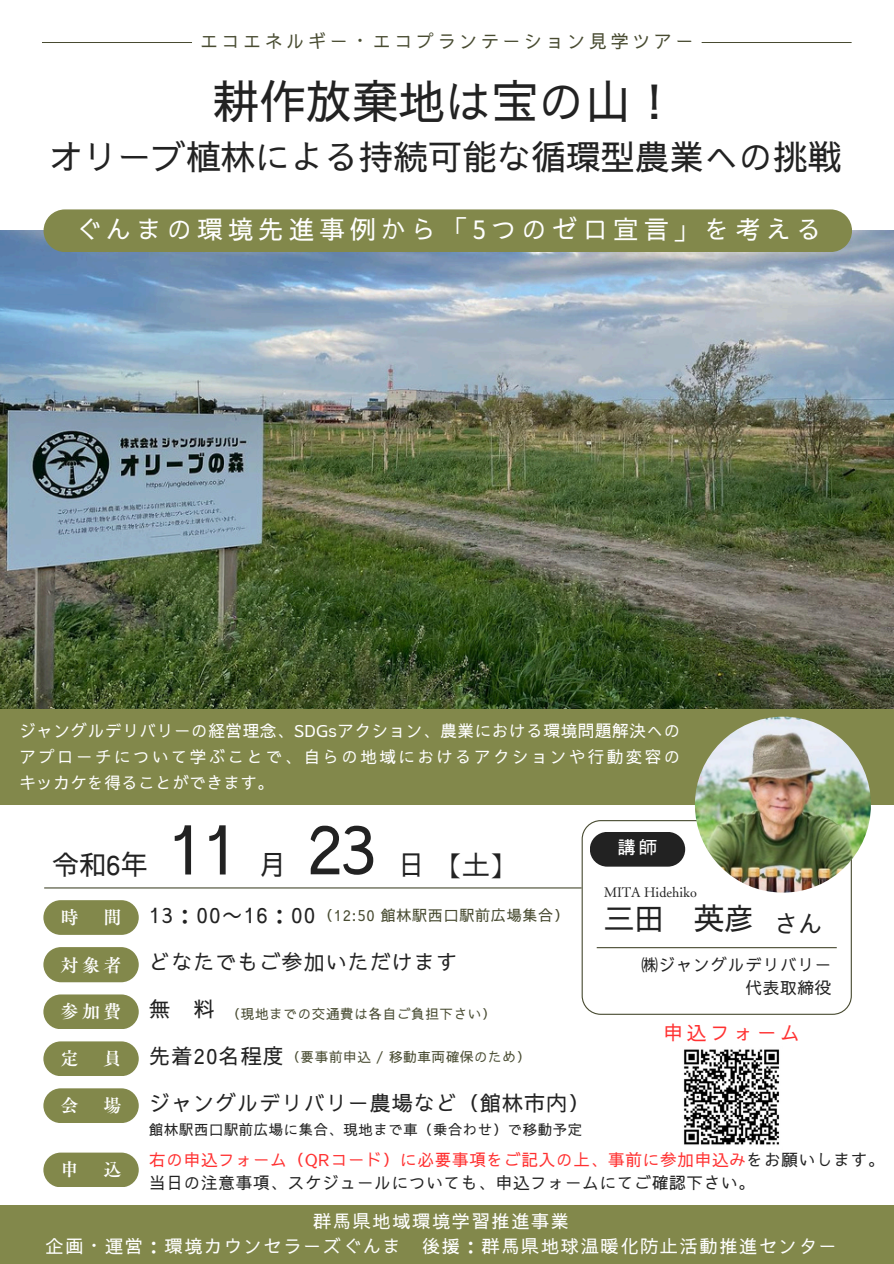
<style>
.page{position:relative;width:894px;height:1264px;background:#fff}
.page>*{position:absolute;margin:0;border:0;box-sizing:border-box;transform-origin:0 0}
.t1{font:500 67.5px "Sawarabi Gothic";color:#222}
.t2{font:500 46.5px "Sawarabi Gothic";color:#222}
.t3{font:500 34.5px "Sawarabi Gothic";color:#222}
.t4{font:500 30px "Sawarabi Gothic";color:#222}
.t5{font:500 27px "Sawarabi Gothic";color:#222}
.t6{font:500 25.5px "Sawarabi Gothic";letter-spacing:.2em;color:#fff}
.t7{font:500 24px "Sawarabi Gothic";color:#222}
.t8{font:500 21px "Sawarabi Gothic";letter-spacing:.05em;color:#222}
.t9{font:500 19.5px "Sawarabi Gothic";letter-spacing:.2em;color:#ff3131}
.t10{font:500 18px "Sawarabi Gothic";letter-spacing:.1em;color:#fff}
.t11{font:500 18px "Sawarabi Gothic";letter-spacing:.2em;color:#484b31}
.t12{font:18px "Canva Tsuku A Old Min Pr 6 N B";letter-spacing:.2em;color:#fff}
.t13{font:500 16.5px/22.5px "Sawarabi Gothic";letter-spacing:.05em;color:#222}
.t14{font:500 16.5px/25.8px "Sawarabi Gothic";letter-spacing:.15em;color:#fff;text-align:justify}
.t15{font:500 15px "Sawarabi Gothic";letter-spacing:.05em;color:#484b31}
.t16{font:500 14.25px "Sawarabi Gothic";letter-spacing:.05em;color:#222}
.t17{font:500 13.5px "Sawarabi Gothic";letter-spacing:.05em;color:#484b31}
.t18{font:13.5px "Canva Tsuku A Old Min Pr 6 N R";color:#222}
.s1{color:#ff3131}
</style>
<div class="page">
<img style="left:0;top:231px;width:893px;height:478px">
<hr style="left:44px;top:887px;width:793px;height:1px;background:#484b31">
<svg style="left:581px;top:820px;width:270px;height:194px"></svg>
<div style="left:44px;top:209px;width:807px;height:43px;background:#82884b"></div>
<div style="left:0;top:1205px;width:893px;height:58px;background:#82884b"></div>
<hr style="left:596px;top:947px;width:240px;height:1px;background:#484b31">
<div style="left:0;top:709px;width:893px;height:95px;background:#82884b"></div>
<svg style="left:43px;top:947px;width:96px;height:35px;background:#8c925a"></svg>
<div style="left:43px;top:1041px;width:96px;height:35px;background:#82884b;border-radius:17px"></div>
<div style="left:43px;top:1152px;width:96px;height:35px;background:#82884b;border-radius:17px"></div>
<div style="left:43px;top:1088px;width:96px;height:35px;background:#82884b;border-radius:17px"></div>
<img style="left:694px;top:716px;width:176px;height:176px;border-radius:50%">
<div style="left:43px;top:994px;width:96px;height:35px;background:#82884b;border-radius:17px"></div>
<div style="left:43px;top:900px;width:96px;height:34px;background:#82884b;border-radius:17px"></div>
<div style="left:589px;top:832px;width:96px;height:34px;background:#222;border-radius:17px"></div>
<svg style="left:42px;top:42px;width:809px;height:1px"></svg>
<img style="left:684px;top:1049px;width:96px;height:96px">
<p class="t11" style="left:200px;top:33px;width:495px">エコエネルギー・エコプランテーション見学ツアー</p>
<p class="t2" style="left:212px;top:81px;width:466px">耕作放棄地は宝の山！</p>
<p class="t3" style="left:48px;top:141px;width:795px">オリーブ植林による持続可能な循環型農業への挑戦</p>
<p class="t6" style="left:75px;top:218px;width:748px">ぐんまの環境先進事例から「5つのゼロ宣言」を考える</p>
<h5 class="t14" style="left:19px;top:718px;width:662px">ジャングルデリバリーの経営理念、SDGsアクション、農業における環境問題解決へのアプローチについて学ぶことで、自らの地域におけるアクションや行動変容のキッカケを得ることができます。</h5>
<p class="t5" style="left:52px;top:852px;width:97px">令和6年</p>
<h5 class="t1" style="left:168px;top:818px;width:73px">11</h5>
<h5 class="t5" style="left:259px;top:852px;width:28px">月</h5>
<p class="t1" style="left:306px;top:818px;width:73px">23</p>
<p class="t5" style="left:398px;top:852px;width:120px">日【土】</p>
<p class="t12" style="left:60px;top:908px;width:19px">時</p>
<p class="t12" style="left:104px;top:908px;width:19px">間</p>
<h6 class="t8" style="left:149px;top:905px;width:167px">13：00〜16：00</h6>
<p class="t15" style="left:318px;top:908px;width:252px">（12:50 館林駅西口駅前広場集合）</p>
<h1 class="t12" style="left:60px;top:956px;width:63px">対象者</h1>
<h3 class="t8" style="left:149px;top:952px;width:309px">どなたでもご参加いただけます</h3>
<p class="t12" style="left:60px;top:1002px;width:63px">参加費</p>
<p class="t8" style="left:149px;top:999px;width:67px">無 料</p>
<p class="t17" style="left:227px;top:1008px;width:270px">（現地までの交通費は各自ご負担下さい）</p>
<h3 class="t12" style="left:60px;top:1049px;width:19px">定</h3>
<h3 class="t12" style="left:104px;top:1049px;width:19px">員</h3>
<p class="t8" style="left:149px;top:1046px;width:136px">先着20名程度</p>
<p class="t17" style="left:286px;top:1051px;width:245px">（要事前申込 / 移動車両確保のため）</p>
<p class="t12" style="left:60px;top:1096px;width:19px">会</p>
<p class="t12" style="left:104px;top:1096px;width:19px">場</p>
<h5 class="t8" style="left:149px;top:1093px;width:441px">ジャングルデリバリー農場など（館林市内）</h5>
<p class="t16" style="left:149px;top:1123px;width:434px">館林駅西口駅前広場に集合、現地まで車（乗合わせ）で移動予定</p>
<h2 class="t10" style="left:617px;top:839px;width:41px">講師</h2>
<p class="t18" style="left:604px;top:884px;width:94px">MITA Hidehiko</p>
<p class="t4" style="left:604px;top:904px;width:151px">三田 英彦</p>
<p class="t7" style="left:774px;top:912px;width:49px">さん</p>
<p class="t13" style="left:641px;top:954px;width:191px">㈱ジャングルデリバリー</p>
<h5 class="t13" style="left:745px;top:977px;width:87px">代表取締役</h5>
<p class="t9" style="left:663px;top:1023px;width:138px">申込フォーム</p>
<p class="t12" style="left:60px;top:1160px;width:19px">申</p>
<p class="t12" style="left:104px;top:1160px;width:19px">込</p>
<h3 class="t13" style="left:149px;top:1149px;width:736px"><span class="s1">右の申込フォーム（QRコード）に必要事項をご記入の上、事前に参加申込み</span>をお願いします。当日の注意事項、スケジュールについても、申込フォームにてご確認下さい。</h3>
<p class="t10" style="left:313px;top:1213px;width:257px">群馬県地域環境学習推進事業</p>
<p class="t10" style="left:46px;top:1237px;width:792px">企画・運営：環境カウンセラーズぐんま 後援：群馬県地球温暖化防止活動推進センター</p>
</div>
